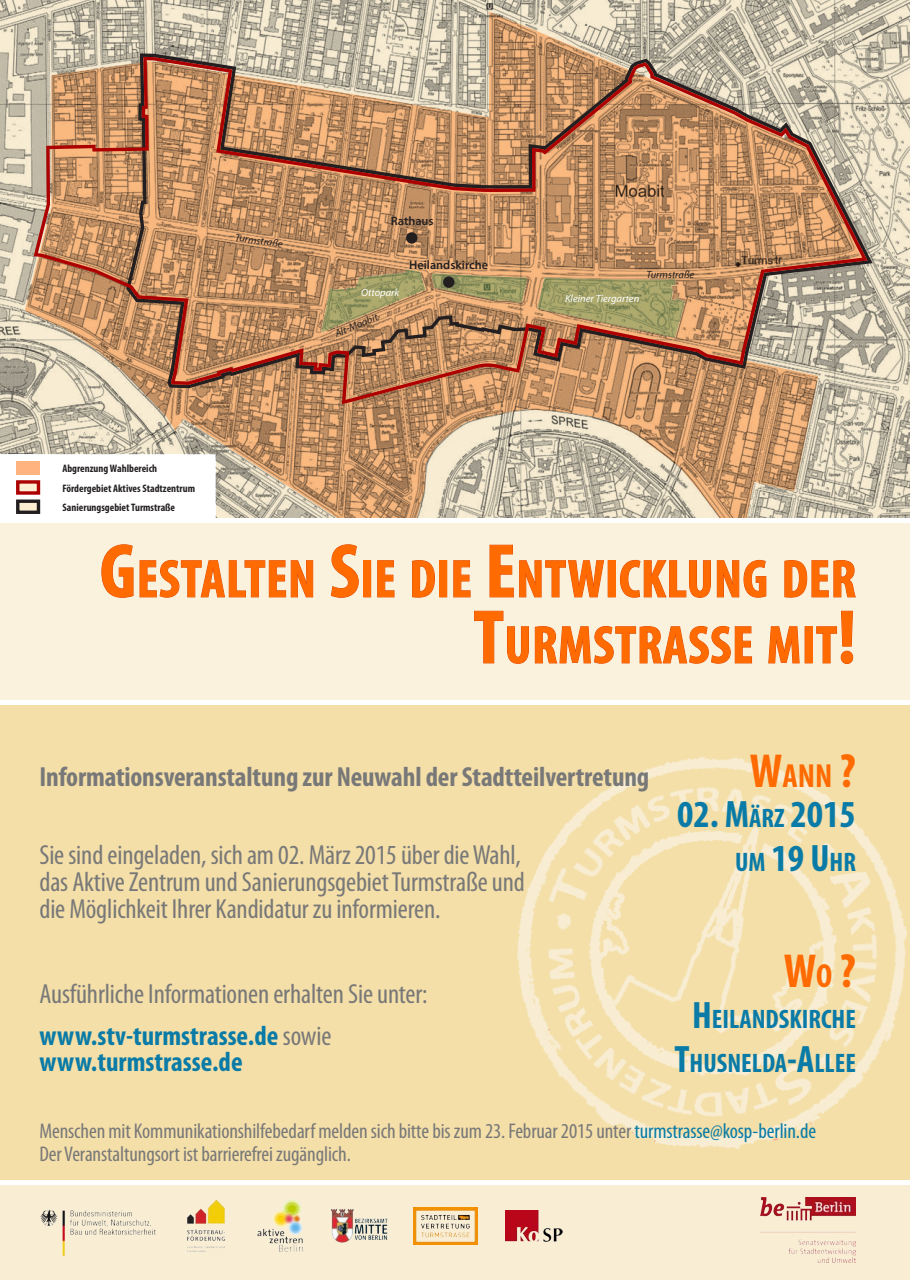
<style>
.page{position:relative;width:910px;height:1280px;background:#f4dfa9}
.page>*{position:absolute;margin:0;border:0;box-sizing:border-box;transform-origin:0 0}
.t1{font:700 condensed 53.7px/66px "Myriad Pro";letter-spacing:.015em;color:#ff6a01;text-align:right}
.t2{font:700 condensed 48px "Myriad Pro";color:#ff6a01}
.t3{font:700 condensed 38.4px "Myriad Pro";color:#097ba6}
.t4{font:700 condensed 33.6px "Myriad Pro";color:#ff6a01}
.t5{font:condensed 27.75px/26.8px "Myriad Pro";letter-spacing:-.005em;color:#787878}
.t6{font:700 condensed 27.75px "Myriad Pro";letter-spacing:-.005em;color:#787878}
.t7{font:700 condensed 27.75px "Myriad Pro";color:#097ba6}
.t8{font:700 condensed 26.85px "Myriad Pro";color:#097ba6}
.t9{font:condensed 21.3px "Myriad Pro";letter-spacing:-.005em;color:#787878}
.t10{font:600 12.3px "Myriad Pro";color:#231f20}
.t11{font:700 condensed 10.8px "Myriad Pro";color:#231f20}
.t12{font:italic 10.5px "Myriad Pro";color:#231f20}
.t13{font:italic 10.5px "Myriad Pro";color:#fff}
.s1{font-size:76.65px}
.s2{font-weight:400;color:#787878}
.s3{font-size:48px}
.s4{font-size:26.85px}
.s5{font-size:38.4px}
.s6{font-size:33.6px}
.s7{color:#097ba6}
</style>
<div class="page">
<img style="left:517px;top:757px;width:391px;height:392px">
<div style="left:0;top:1181px;width:910px;height:99px;background:#f9eed3"></div>
<img style="left:0;top:0;width:910px;height:518px">
<svg style="left:34px;top:57px;width:833px;height:347px;background:#be936c"></svg>
<div style="left:406px;top:232px;width:11px;height:12px;background:#231f20;border-radius:50%"></div>
<div style="left:443px;top:276px;width:11px;height:12px;background:#231f20;border-radius:50%"></div>
<div style="left:16px;top:499px;width:24px;height:15px;background:#feefd2;border:3px solid #231f20"></div>
<div style="left:16px;top:480px;width:24px;height:15px;background:#feefd2;border:3px solid #ad0000"></div>
<div style="left:16px;top:461px;width:24px;height:14px;background:#ffb480"></div>
<div style="left:0;top:518px;width:910px;height:184px;background:#faf2dc"></div>
<hr style="left:0;top:518px;width:910px;height:4px;background:#fff">
<div style="left:0;top:1180px;width:910px;height:5px;background:#fff"></div>
<div style="left:0;top:700px;width:910px;height:5px;background:#fff"></div>
<img style="left:413px;top:1207px;width:65px;height:38px">
<img style="left:40px;top:1209px;width:116px;height:47px">
<img style="left:187px;top:1199px;width:38px;height:53px">
<img style="left:331px;top:1209px;width:57px;height:34px">
<img style="left:505px;top:1210px;width:58px;height:31px">
<img style="left:257px;top:1200px;width:46px;height:52px">
<img style="left:760px;top:1198px;width:96px;height:65px">
<svg style="left:101px;top:544px;width:212px;height:54px"></svg>
<svg style="left:331px;top:544px;width:28px;height:54px"></svg>
<div style="left:364px;top:561px;width:7px;height:36px;border:1px solid #e24a01"></div>
<svg style="left:377px;top:560px;width:18px;height:38px"></svg>
<svg style="left:412px;top:560px;width:23px;height:38px"></svg>
<div style="left:440px;top:561px;width:7px;height:36px;border:1px solid #e24a01"></div>
<svg style="left:453px;top:560px;width:18px;height:38px"></svg>
<svg style="left:489px;top:544px;width:115px;height:54px"></svg>
<svg style="left:620px;top:560px;width:147px;height:38px"></svg>
<svg style="left:784px;top:560px;width:72px;height:38px"></svg>
<svg style="left:474px;top:610px;width:55px;height:54px"></svg>
<svg style="left:535px;top:626px;width:217px;height:38px"></svg>
<svg style="left:768px;top:626px;width:32px;height:38px"></svg>
<svg style="left:816px;top:610px;width:37px;height:54px"></svg>
<p class="t12" style="left:236px;top:231px;width:50px;rotate:8deg">Turmstraße</p>
<p class="t10" style="left:391px;top:213px;width:44px">Rathaus</p>
<p class="t10" style="left:409px;top:257px;width:80px">Heilandskirche</p>
<p class="t13" style="left:361px;top:286px;width:40px">Ottopark</p>
<p class="t12" style="left:333px;top:327px;width:47px;rotate:-22deg">Alt-Moabit</p>
<p class="t11" style="left:62px;top:462px;width:96px">Abgrenzung Wahlbereich</p>
<p class="t11" style="left:62px;top:481px;width:134px">Fördergebiet Aktives Stadtzentrum</p>
<p class="t11" style="left:62px;top:500px;width:114px">Sanierungsgebiet Turmstraße</p>
<p class="t13" style="left:565px;top:291px;width:76px">Kleiner Tiergarten</p>
<p class="t12" style="left:646px;top:268px;width:50px">Turmstraße</p>
<p class="t1" style="left:100px;top:545px;width:757px"><span class="s1">G</span>ESTALTEN <span class="s1">S</span>IE DIE <span class="s1">E</span>NTWICKLUNG DER<br><span class="s1">T</span>URMSTRASSE MIT<span class="s1">!</span></p>
<p class="t6" style="left:39px;top:759px;width:611px">Informationsveranstaltung zur Neuwahl der Stadtteilvertretung</p>
<p class="t5" style="left:39px;top:841px;width:487px">Sie sind eingeladen, sich am 02. März 2015 über die Wahl, das Aktive Zentrum und Sanierungsgebiet Turmstraße und die Möglichkeit Ihrer Kandidatur zu informieren.</p>
<p class="t5" style="left:39px;top:980px;width:390px">Ausführliche Informationen erhalten Sie unter:</p>
<p class="t7" style="left:39px;top:1018px;width:294px">www.stv-turmstrasse.de <span class="s2">sowie</span></p>
<p class="t7" style="left:39px;top:1045px;width:205px">www.turmstrasse.de</p>
<p class="t4" style="left:750px;top:754px;width:108px"><span class="s3">W</span>ANN <span class="s3">?</span></p>
<p class="t3" style="left:677px;top:790px;width:180px">02. M<span class="s4">ÄRZ</span> 2015</p>
<p class="t8" style="left:735px;top:846px;width:122px">UM <span class="s5">19 U</span>HR</p>
<p class="t2" style="left:784px;top:941px;width:74px">W<span class="s6">O</span> ?</p>
<p class="t8" style="left:692px;top:1002px;width:165px"><span class="s5">H</span> EILANDSKIRCHE</p>
<p class="t8" style="left:674px;top:1046px;width:183px"><span class="s5">T</span>HUSNELDA<span class="s5">-A</span>LLEE</p>
<p class="t9" style="left:39px;top:1118px;width:778px">Menschen mit Kommunikationshilfebedarf melden sich bitte bis zum 23. Februar 2015 unter <span class="s7">turmstrasse@kosp-berlin.de</span></p>
<p class="t9" style="left:39px;top:1141px;width:313px">Der Veranstaltungsort ist barrierefrei zugänglich.</p>
</div>
